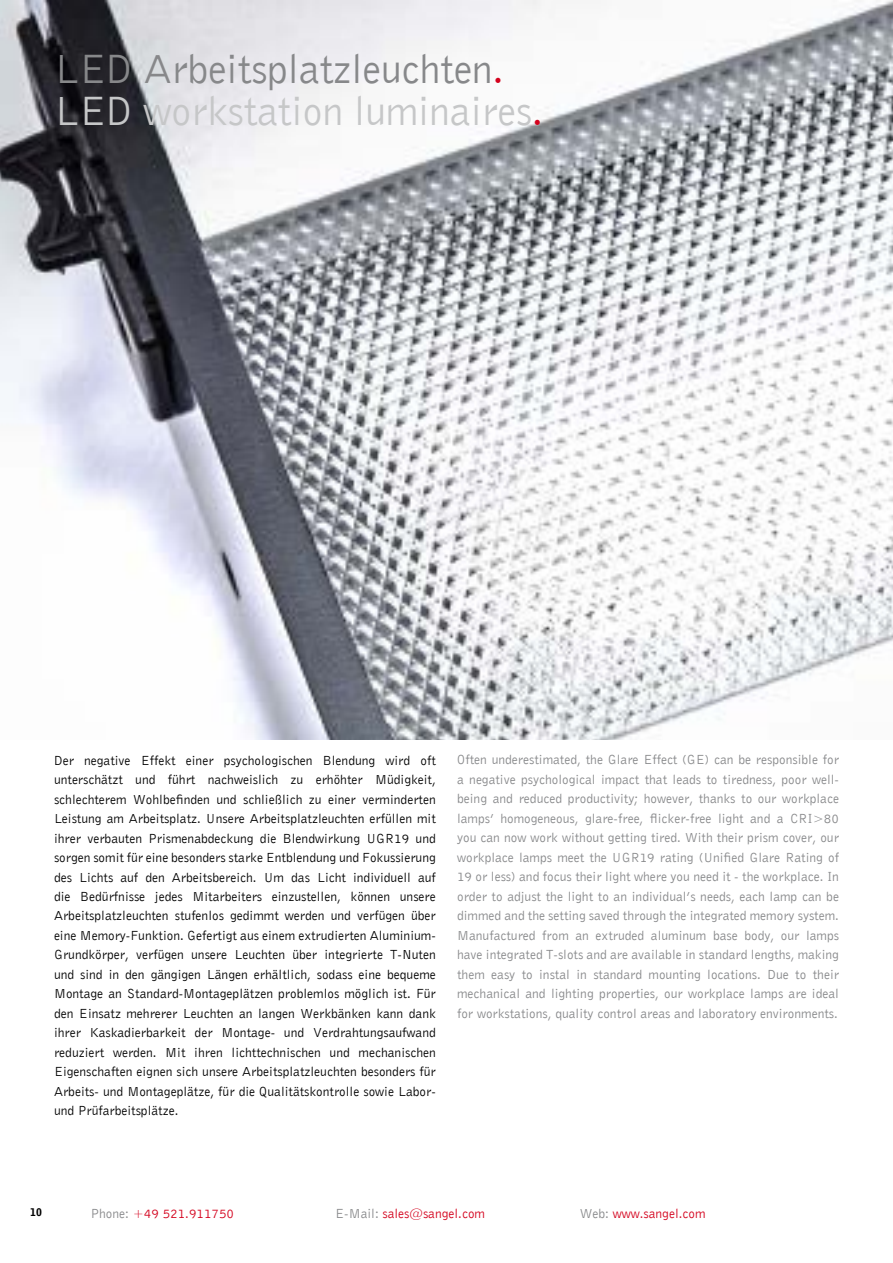
<style>
.page{position:relative;width:893px;height:1263px;background:#fff}
.page>*{position:absolute;margin:0;border:0;box-sizing:border-box;transform-origin:0 0}
.t1{font:42px/42px "Bell Gothic BT Roman";letter-spacing:-.01em;color:#c6c7c8}
.t2{font:13.5px/19.5px "Bell Gothic BT Roman";color:#000;text-align:justify}
.t3{font:13.5px/19.5px "Bell Gothic BT Roman";color:#87888a;text-align:justify}
.t4{font:13.5px "Bell Gothic BT Roman";color:#d4021d}
.t5{font:10.5px "Bell Gothic BT Black";color:#000}
.s1{color:#87888a}
.s2{color:#d4021d}
</style>
<div class="page">
<img style="left:0;top:0;width:893px;height:740px">
<h1 class="t1" style="left:54px;top:47px;width:491px"><span class="s1">LED Arbeitsplatzleuchten</span><span class="s2">.<br></span>LED workstation luminaires<span class="s2">.</span></h1>
<p class="t2" style="left:54px;top:750px;width:383px">Der negative Effekt einer psychologischen Blendung wird oft unterschätzt und führt nachweislich zu erhöhter Müdigkeit, schlechterem Wohlbefinden und schließlich zu einer verminderten Leistung am Arbeitsplatz. Unsere Arbeitsplatzleuchten erfüllen mit ihrer verbauten Prismenabdeckung die Blendwirkung UGR19 und sorgen somit für eine besonders starke Entblendung und Fokussierung des Lichts auf den Arbeitsbereich. Um das Licht individuell auf die Bedürfnisse jedes Mitarbeiters einzustellen, können unsere Arbeitsplatzleuchten stufenlos gedimmt werden und verfügen über eine Memory-Funktion. Gefertigt aus einem extrudierten Aluminium-Grundkörper, verfügen unsere Leuchten über integrierte T-Nuten und sind in den gängigen Längen erhältlich, sodass eine bequeme Montage an Standard-Montageplätzen problemlos möglich ist. Für den Einsatz mehrerer Leuchten an langen Werkbänken kann dank ihrer Kaskadierbarkeit der Montage- und Verdrahtungsaufwand reduziert werden. Mit ihren lichttechnischen und mechanischen Eigenschaften eignen sich unsere Arbeitsplatzleuchten besonders für Arbeits- und Montageplätze, für die Qualitätskontrolle sowie Labor&shy;und Prüfarbeitsplätze.</p>
<p class="t3" style="left:457px;top:750px;width:383px">Often underestimated, the Glare Effect (GE) can be responsible for a negative psychological impact that leads to tiredness, poor well&shy;being and reduced productivity; however, thanks to our workplace lamps’ homogeneous, glare-free, flicker-free light and a CRI&gt;80 you can now work without getting tired. With their prism cover, our workplace lamps meet the UGR19 rating (Unified Glare Rating of 19 or less) and focus their light where you need it - the workplace. In order to adjust the light to an individual’s needs, each lamp can be dimmed and the setting saved through the integrated memory system.<br>Manufactured from an extruded aluminum base body, our lamps have integrated T-slots and are available in standard lengths, making them easy to instal in standard mounting locations. Due to their mechanical and lighting properties, our workplace lamps are ideal for workstations, quality control areas and laboratory environments.</p>
<p class="t5" style="left:30px;top:1206px;width:13px">10</p>
<p class="t4" style="left:91px;top:1205px;width:145px"><span class="s1">Phone:</span> +49 521.911750</p>
<p class="t4" style="left:335px;top:1205px;width:151px"><span class="s1">E-Mail:</span> sales@sangel.com</p>
<p class="t4" style="left:580px;top:1205px;width:127px"><span class="s1">Web:</span> www.sangel.com</p>
</div>
